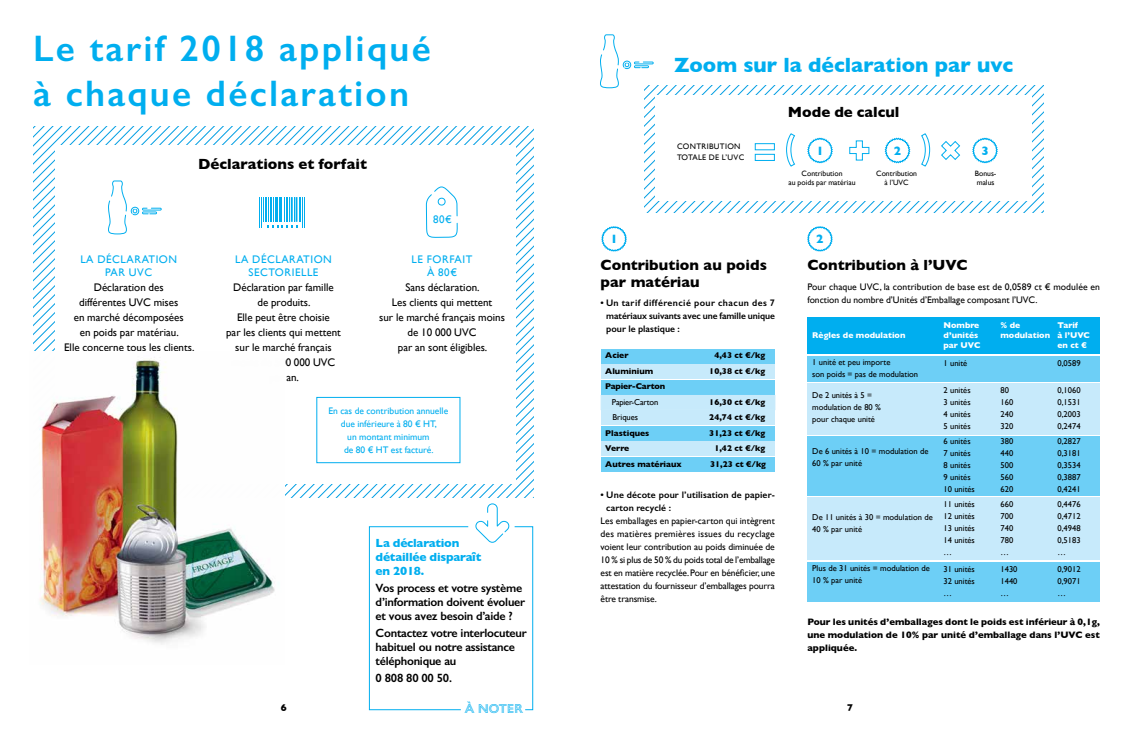
<style>
.page{position:relative;width:1134px;height:738px;background:#fff}
.page>*{position:absolute;margin:0;border:0;box-sizing:border-box;transform-origin:0 0}
.t1{font:600 37px/44.4px "Gill Sans";letter-spacing:.06em;color:#00aeef}
.t2{font:700 21px "Gill Sans";color:#00aeef}
.t3{font:700 15px/16.2px "Gill Sans";color:#000}
.t4{font:13px "Gill Sans Nova Inline";color:#00aeef}
.t5{font:700 12.3px "Gill Sans";color:#00aeef}
.t6{font:600 12px/14px "Gill Sans";letter-spacing:-.02em;color:#000}
.t7{font:700 12px/14px "Gill Sans";letter-spacing:-.02em;color:#00aeef}
.t8{font:11px/15px "Gill Sans";color:#000;text-align:center}
.t9{font:11px/13px "Gill Sans";letter-spacing:.05em;color:#00aeef;text-align:center}
.t10{font:700 10px "Gill Sans";color:#000}
.t11{font:9.5px/13px "Gill Sans";color:#000}
.t12{font:600 9.5px/13px "Gill Sans";color:#000;text-align:justify}
.t13{font:700 9.5px/13px "Gill Sans";color:#000;text-align:justify}
.t14{font:9.5px/13px "Gill Sans";color:#00aeef;text-align:center}
.t15{font:8.5px/12px "Gill Sans";color:#000;text-align:justify}
.t16{font:700 8.5px "Gill Sans";color:#000}
.t17{font:700 8.5px/10px "Gill Sans";color:#fff}
.t18{font:700 8.5px "Gill Sans";letter-spacing:-.02em;color:#000}
.t19{font:8.5px "Gill Sans";letter-spacing:-.02em;color:#000}
.t20{font:8px/11px "Gill Sans";letter-spacing:.04em;color:#000}
.t21{font:7.7px/9.1px "Gill Sans";color:#000;text-align:center}
</style>
<div class="page">
<hr style="left:259px;top:197px;width:1px;height:30px;background:#00aeef">
<hr style="left:261px;top:197px;width:1px;height:30px;background:#00aeef">
<hr style="left:304px;top:197px;width:1px;height:30px;background:#00aeef">
<hr style="left:302px;top:197px;width:1px;height:30px;background:#00aeef">
<hr style="left:299px;top:197px;width:2px;height:25px;background:#00aeef">
<svg style="left:263px;top:197px;width:34px;height:30px"></svg>
<div style="left:601px;top:349px;width:174px;height:14px;background:#6dcff6"></div>
<div style="left:601px;top:380px;width:174px;height:14px;background:#6dcff6"></div>
<div style="left:601px;top:426px;width:174px;height:14px;background:#6dcff6"></div>
<div style="left:601px;top:364px;width:174px;height:14px;background:#c7eafb"></div>
<div style="left:601px;top:394px;width:174px;height:16px;background:#c7eafb;border:1px solid #c7eafb"></div>
<div style="left:601px;top:410px;width:174px;height:15px;background:#c7eafb"></div>
<div style="left:601px;top:441px;width:174px;height:14px;background:#c7eafb"></div>
<div style="left:316px;top:396px;width:144px;height:67px;border:1px solid #00aeef"></div>
<div style="left:807px;top:317px;width:292px;height:36px;background:#00aeef"></div>
<div style="left:807px;top:355px;width:292px;height:26px;background:#6dcff6"></div>
<div style="left:807px;top:435px;width:292px;height:60px;background:#6dcff6"></div>
<div style="left:807px;top:561px;width:292px;height:40px;background:#6dcff6"></div>
<div style="left:807px;top:383px;width:292px;height:51px;background:#c7eafb"></div>
<div style="left:807px;top:497px;width:292px;height:62px;background:#c7eafb"></div>
<svg style="left:601px;top:226px;width:26px;height:26px"></svg>
<svg style="left:807px;top:226px;width:26px;height:26px"></svg>
<img style="left:40px;top:362px;width:235px;height:283px">
<div style="left:601px;top:456px;width:174px;height:15px;background:#6dcff6"></div>
<svg style="left:33px;top:126px;width:128px;height:371px"></svg>
<svg style="left:425px;top:126px;width:109px;height:371px"></svg>
<svg style="left:369px;top:526px;width:100px;height:183px"></svg>
<svg style="left:600px;top:34px;width:443px;height:178px"></svg>
<svg style="left:475px;top:503px;width:58px;height:206px"></svg>
<h1 class="t1" style="left:33px;top:26px;width:399px">Le tarif 2018 appliqué à chaque déclaration</h1>
<h3 class="t3" style="left:198px;top:156px;width:170px">Déclarations et forfait</h3>
<p class="t9" style="left:80px;top:252px;width:98px">LA DÉCLARATION<br>PAR UVC</p>
<p class="t8" style="left:64px;top:279px;width:132px">Déclaration des<br>différentes UVC mises<br>en marché décomposées<br>en poids par matériau.<br>Elle concerne tous les clients.</p>
<p class="t9" style="left:235px;top:252px;width:98px">LA DÉCLARATION<br>SECTORIELLE</p>
<p class="t8" style="left:226px;top:279px;width:116px">Déclaration par famille<br>de produits.<br>Elle peut être choisie<br>par les clients qui mettent sur le marché français moins de 500 000 UVC par an.</p>
<p class="t9" style="left:433px;top:212px;width:20px">80€</p>
<p class="t9" style="left:412px;top:252px;width:62px">LE FORFAIT<br>À 80€</p>
<p class="t8" style="left:379px;top:279px;width:127px">Sans déclaration.<br>Les clients qui mettent<br>sur le marché français moins de 10 000 UVC<br>par an sont éligibles.</p>
<p class="t14" style="left:329px;top:403px;width:121px">En cas de contribution annuelle due inférieure à 80 € HT,<br>un montant minimum<br>de 80 € HT est facturé.</p>
<h3 class="t7" style="left:376px;top:535px;width:107px">La déclaration détaillée disparaît en 2018.</h3>
<h3 class="t6" style="left:376px;top:580px;width:151px">Vos process et votre système d’information doivent évoluer et vous avez besoin d’aide ?</h3>
<h3 class="t6" style="left:376px;top:625px;width:153px">Contactez votre interlocuteur habituel ou notre assistance téléphonique au</h3>
<h3 class="t6" style="left:376px;top:670px;width:78px">0 808 80 00 50.</h3>
<p class="t10" style="left:281px;top:699px;width:7px">6</p>
<h3 class="t4" style="left:465px;top:699px;width:60px">À NOTER</h3>
<h2 class="t2" style="left:674px;top:48px;width:340px">Zoom sur la déclaration par uvc</h2>
<p class="t20" style="left:677px;top:140px;width:69px">CONTRIBUTION<br>TOTALE DE L’UVC</p>
<h3 class="t3" style="left:788px;top:104px;width:113px">Mode de calcul</h3>
<h3 class="t5" style="left:816px;top:141px;width:9px">1</h3>
<h3 class="t5" style="left:894px;top:141px;width:9px">2</h3>
<h3 class="t5" style="left:981px;top:141px;width:9px">3</h3>
<p class="t21" style="left:788px;top:168px;width:69px">Contribution<br>au poids par matériau</p>
<p class="t21" style="left:876px;top:169px;width:42px">Contribution à l’UVC</p>
<p class="t21" style="left:975px;top:168px;width:23px;text-align:left">Bonus&shy;malus</p>
<h3 class="t5" style="left:610px;top:229px;width:9px">1</h3>
<h3 class="t3" style="left:601px;top:257px;width:168px">Contribution au poids par matériau</h3>
<p class="t12" style="left:606px;top:296px;width:170px;text-indent:-6px">• Un tarif différencié pour chacun des 7 matériaux suivants avec une famille unique pour le plastique :</p>
<p class="t16" style="left:605px;top:348px;width:25px">Acier</p>
<p class="t16" style="left:714px;top:348px;width:52px">4,43 ct €/kg</p>
<p class="t16" style="left:605px;top:364px;width:49px">Aluminium</p>
<p class="t16" style="left:709px;top:364px;width:57px">10,38 ct €/kg</p>
<p class="t18" style="left:605px;top:379px;width:61px">Papier-Carton</p>
<p class="t19" style="left:612px;top:396px;width:48px">Papier-Carton</p>
<p class="t16" style="left:709px;top:395px;width:57px">16,30 ct €/kg</p>
<p class="t15" style="left:612px;top:411px;width:27px">Briques</p>
<p class="t16" style="left:709px;top:410px;width:57px">24,74 ct €/kg</p>
<p class="t16" style="left:605px;top:426px;width:46px">Plastiques</p>
<p class="t16" style="left:709px;top:426px;width:57px">31,23 ct €/kg</p>
<p class="t16" style="left:605px;top:441px;width:26px">Verre</p>
<p class="t16" style="left:714px;top:441px;width:52px">1,42 ct €/kg</p>
<p class="t16" style="left:605px;top:457px;width:78px">Autres matériaux</p>
<p class="t16" style="left:710px;top:457px;width:57px">31,23 ct €/kg</p>
<p class="t12" style="left:606px;top:488px;width:170px;text-indent:-6px">• Une décote pour l’utilisation de papier&shy;carton recyclé :</p>
<p class="t11" style="left:601px;top:514px;width:176px;text-align:justify">Les emballages en papier-carton qui intègrent des matières premières issues du recyclage voient leur contribution au poids diminuée de 10 % si plus de 50 % du poids total de l’emballage est en matière recyclée. Pour en bénéficier, une attestation du fournisseur d’emballages pourra être transmise.</p>
<h3 class="t5" style="left:816px;top:229px;width:9px">2</h3>
<h3 class="t3" style="left:807px;top:257px;width:162px">Contribution à l’UVC</h3>
<p class="t11" style="left:807px;top:280px;width:294px">Pour chaque UVC, la contribution de base est de 0,0589 ct € modulée en fonction du nombre d’Unités d’Emballage composant l’UVC.</p>
<p class="t17" style="left:1000px;top:320px;width:51px">% de modulation</p>
<p class="t17" style="left:943px;top:320px;width:38px">Nombre d’unités par UVC</p>
<p class="t15" style="left:943px;top:356px;width:25px">1 unité</p>
<p class="t15" style="left:943px;top:383px;width:29px">2 unités 3 unités 4 unités 5 unités</p>
<p class="t15" style="left:943px;top:434px;width:33px;text-align:left">6 unités<br>7 unités<br>8 unités<br>9 unités<br>10 unités</p>
<p class="t15" style="left:943px;top:497px;width:33px">11 unités 12 unités 13 unités 14 unités</p>
<p class="t15" style="left:943px;top:563px;width:33px">31 unités 32 unités …</p>
<p class="t17" style="left:1057px;top:320px;width:34px">Tarif<br>à l’UVC en ct €</p>
<p class="t15" style="left:1057px;top:356px;width:25px">0,0589</p>
<p class="t15" style="left:1057px;top:383px;width:25px">0,1060<br>0,1531<br>0,2003<br>0,2474</p>
<p class="t15" style="left:1057px;top:434px;width:25px">0,2827<br>0,3181<br>0,3534<br>0,3887<br>0,4241</p>
<p class="t15" style="left:1057px;top:497px;width:25px">0,4476<br>0,4712<br>0,4948<br>0,5183 …</p>
<p class="t15" style="left:1057px;top:563px;width:25px">0,9012<br>0,9071 …</p>
<p class="t13" style="left:807px;top:614px;width:294px">Pour les unités d’emballages dont le poids est inférieur à 0,1g, une modulation de 10% par unité d’emballage dans l’UVC est appliquée.</p>
<p class="t17" style="left:812px;top:330px;width:95px">Règles de modulation</p>
<p class="t15" style="left:812px;top:356px;width:107px">1 unité et peu importe<br>son poids = pas de modulation</p>
<p class="t15" style="left:812px;top:388px;width:70px;text-align:left">De 2 unités à 5 = modulation de 80 % pour chaque unité</p>
<p class="t15" style="left:812px;top:445px;width:118px">De 6 unités à 10 = modulation de<br>60 % par unité</p>
<p class="t15" style="left:1000px;top:383px;width:14px;text-align:left">80<br>160<br>240<br>320</p>
<p class="t15" style="left:1000px;top:434px;width:14px">380<br>440<br>500<br>560<br>620</p>
<p class="t15" style="left:1000px;top:497px;width:14px">660<br>700<br>740<br>780</p>
<p class="t15" style="left:1000px;top:563px;width:18px">1430<br>1440 …</p>
<p class="t15" style="left:812px;top:510px;width:122px">De 11 unités à 30 = modulation de<br>40 % par unité</p>
<p class="t15" style="left:812px;top:561px;width:119px">Plus de 31 unités = modulation de<br>10 % par unité</p>
<p class="t10" style="left:847px;top:699px;width:7px">7</p>
</div>
